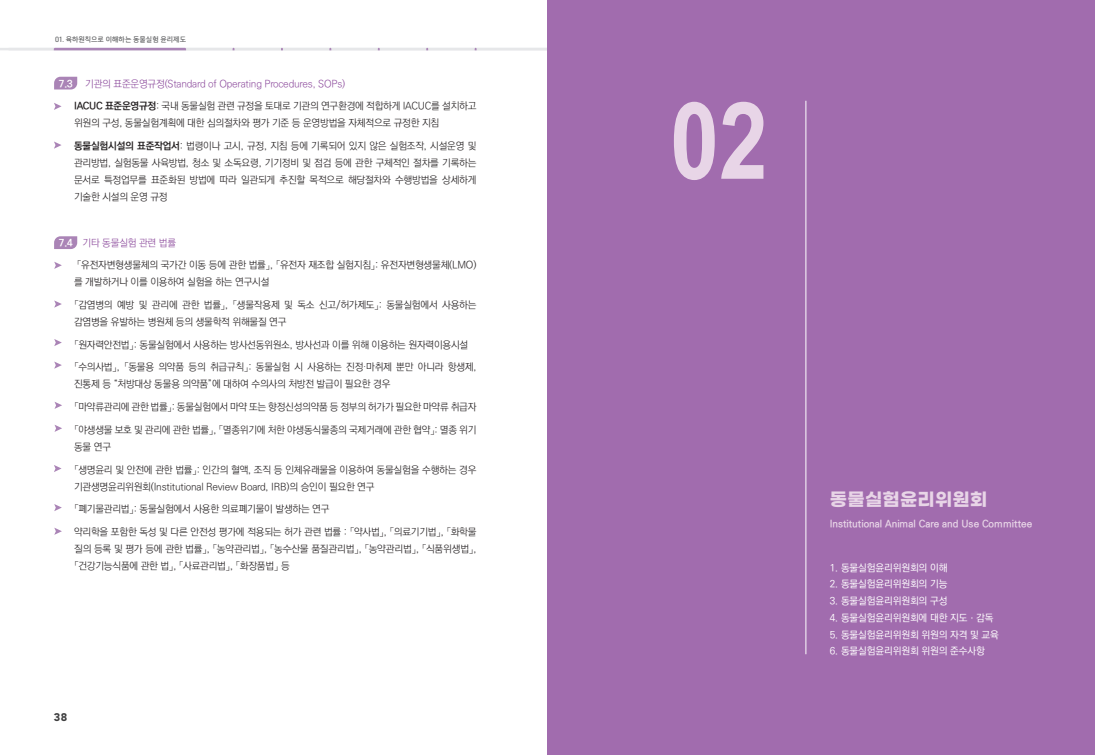
<style>
.page{position:relative;width:1095px;height:755px;background:#fff}
.page>*{position:absolute;margin:0;border:0;box-sizing:border-box;transform-origin:0 0}
.t1{font:700 107px "Arial Narrow";color:#e8d5e7}
.t2{font:700 18px "Gmarket Sans";letter-spacing:.01em;color:#e8d5e7}
.t3{font:900 11px "Avenir";color:#3e3e3f}
.t4{font:10px/17px "Ko Pub World Dotum PL";letter-spacing:-.02em;color:#231f20}
.t5{font:10px "Ko Pub World Dotum PM";letter-spacing:-.01em;color:#fff}
.t6{font:10px "Ko Pub World Dotum PL";letter-spacing:-.02em;color:#8d4c9d}
.t7{font:10px "Ko Pub World Dotum PB";color:#e8d5e7}
.t8{font:10px "Ko Pub World Dotum PB";color:#fff}
.t9{font:7px "Infinity Sans";color:#57585a}
.s1{font-family:"Ko Pub World Dotum PB"}
</style>
<div class="page">
<svg style="left:54px;top:77px;width:23px;height:12px"></svg>
<svg style="left:54px;top:103px;width:8px;height:7px"></svg>
<svg style="left:54px;top:141px;width:8px;height:8px"></svg>
<svg style="left:54px;top:236px;width:23px;height:13px"></svg>
<svg style="left:54px;top:262px;width:8px;height:7px"></svg>
<svg style="left:54px;top:300px;width:8px;height:7px"></svg>
<svg style="left:54px;top:465px;width:8px;height:7px"></svg>
<svg style="left:54px;top:504px;width:8px;height:7px"></svg>
<svg style="left:54px;top:339px;width:8px;height:7px"></svg>
<svg style="left:54px;top:361px;width:8px;height:7px"></svg>
<svg style="left:54px;top:402px;width:8px;height:6px"></svg>
<svg style="left:54px;top:425px;width:8px;height:6px"></svg>
<hr style="left:0;top:48px;width:547px;height:2px;background:#e6e7e9">
<svg style="left:54px;top:48px;width:132px;height:2px"></svg>
<div style="left:547px;top:0;width:547px;height:754px;background:#a16cae"></div>
<hr style="left:805px;top:101px;width:1px;height:552px;background:#fff">
<svg style="left:54px;top:527px;width:8px;height:7px"></svg>
<p class="t9" style="left:55px;top:35px;width:132px">01. 육하원칙으로 이해하는 동물실험 윤리제도</p>
<p class="t6" style="left:85px;top:76px;width:261px">기관의 표준운영규정(Standard of Operating Procedures, SOPs)</p>
<p class="t4" style="left:74px;top:98px;width:404px"><span class="s1">IACUC 표준운영규정</span>: 국내 동물실험 관련 규정을 토대로 기관의 연구환경에 적합하게 IACUC를 설치하고 위원의 구성, 동물실험계획에 대한 심의절차와 평가 기준 등 운영방법을 자체적으로 규정한 지침</p>
<p class="t4" style="left:74px;top:138px;width:404px;text-align:justify"><span class="s1">동물실험시설의 표준작업서</span>: 법령이나 고시, 규정, 지침 등에 기록되어 있지 않은 실험조작, 시설운영 및 관리방법, 실험동물 사육방법, 청소 및 소독요령, 기기정비 및 점검 등에 관한 구체적인 절차를 기록하는 문서로 특정업무를 표준화된 방법에 따라 일관되게 추진할 목적으로 해당절차와 수행방법을 상세하게 기술한 시설의 운영 규정</p>
<p class="t6" style="left:83px;top:235px;width:95px">기타 동물실험 관련 법률</p>
<p class="t4" style="left:74px;top:257px;width:404px">「유전자변형생물체의 국가간 이동 등에 관한 법률」, 「유전자 재조합 실험지침」: 유전자변형생물체(LMO) 를 개발하거나 이를 이용하여 실험을 하는 연구시설</p>
<p class="t4" style="left:74px;top:296px;width:404px">「감염병의 예방 및 관리에 관한 법률」, 「생물작용제 및 독소 신고/허가제도」: 동물실험에서 사용하는 감염병을 유발하는 병원체 등의 생물학적 위해물질 연구</p>
<p class="t4" style="left:74px;top:336px;width:395px">「원자력안전법」: 동물실험에서 사용하는 방사선동위원소, 방사선과 이를 위해 이용하는 원자력이용시설</p>
<p class="t4" style="left:74px;top:359px;width:404px">「수의사법」, 「동물용 의약품 등의 취급규칙」: 동물실험 시 사용하는 진정·마취제 뿐만 아니라 항생제, 진통제 등 “처방대상 동물용 의약품”에 대하여 수의사의 처방전 발급이 필요한 경우</p>
<p class="t4" style="left:74px;top:398px;width:404px">「마약류관리에 관한 법률」: 동물실험에서 마약 또는 향정신성의약품 등 정부의 허가가 필요한 마약류 취급자</p>
<p class="t4" style="left:74px;top:421px;width:404px">「야생생물 보호 및 관리에 관한 법률」, 「멸종위기에 처한 야생동식물종의 국제거래에 관한 협약」: 멸종 위기 동물 연구</p>
<p class="t4" style="left:74px;top:461px;width:404px">「생명윤리 및 안전에 관한 법률」: 인간의 혈액, 조직 등 인체유래물을 이용하여 동물실험을 수행하는 경우 기관생명윤리위원회(Institutional Review Board, IRB)의 승인이 필요한 연구</p>
<p class="t4" style="left:74px;top:500px;width:257px">「폐기물관리법」: 동물실험에서 사용한 의료폐기물이 발생하는 연구</p>
<p class="t4" style="left:74px;top:523px;width:404px;text-align:justify">약리학을 포함한 독성 및 다른 안전성 평가에 적용되는 허가 관련 법률 : 「약사법」, 「의료기기법」, 「화학물 질의 등록 및 평가 등에 관한 법률」, 「농약관리법」, 「농수산물 품질관리법」, 「농약관리법」, 「식품위생법」,「건강기능식품에 관한 법」, 「사료관리법」, 「화장품법」 등</p>
<p class="t8" style="left:59px;top:76px;width:15px">7.3</p>
<p class="t8" style="left:59px;top:236px;width:15px">7.4</p>
<p class="t3" style="left:54px;top:709px;width:15px">38</p>
<p class="t1" style="left:670px;top:60px;width:99px">02</p>
<p class="t2" style="left:829px;top:489px;width:159px">동물실험윤리위원회</p>
<p class="t7" style="left:829px;top:516px;width:204px">Institutional Animal Care and Use Committee</p>
<p class="t5" style="left:829px;top:560px;width:119px">1. 동물실험윤리위원회의 이해</p>
<p class="t5" style="left:829px;top:577px;width:119px">2. 동물실험윤리위원회의 기능</p>
<p class="t5" style="left:829px;top:593px;width:119px">3. 동물실험윤리위원회의 구성</p>
<p class="t5" style="left:829px;top:610px;width:165px">4. 동물실험윤리위원회에 대한 지도ㆍ감독</p>
<p class="t5" style="left:829px;top:627px;width:171px">5. 동물실험윤리위원회 위원의 자격 및 교육</p>
<p class="t5" style="left:829px;top:643px;width:156px">6. 동물실험윤리위원회 위원의 준수사항</p>
</div>
